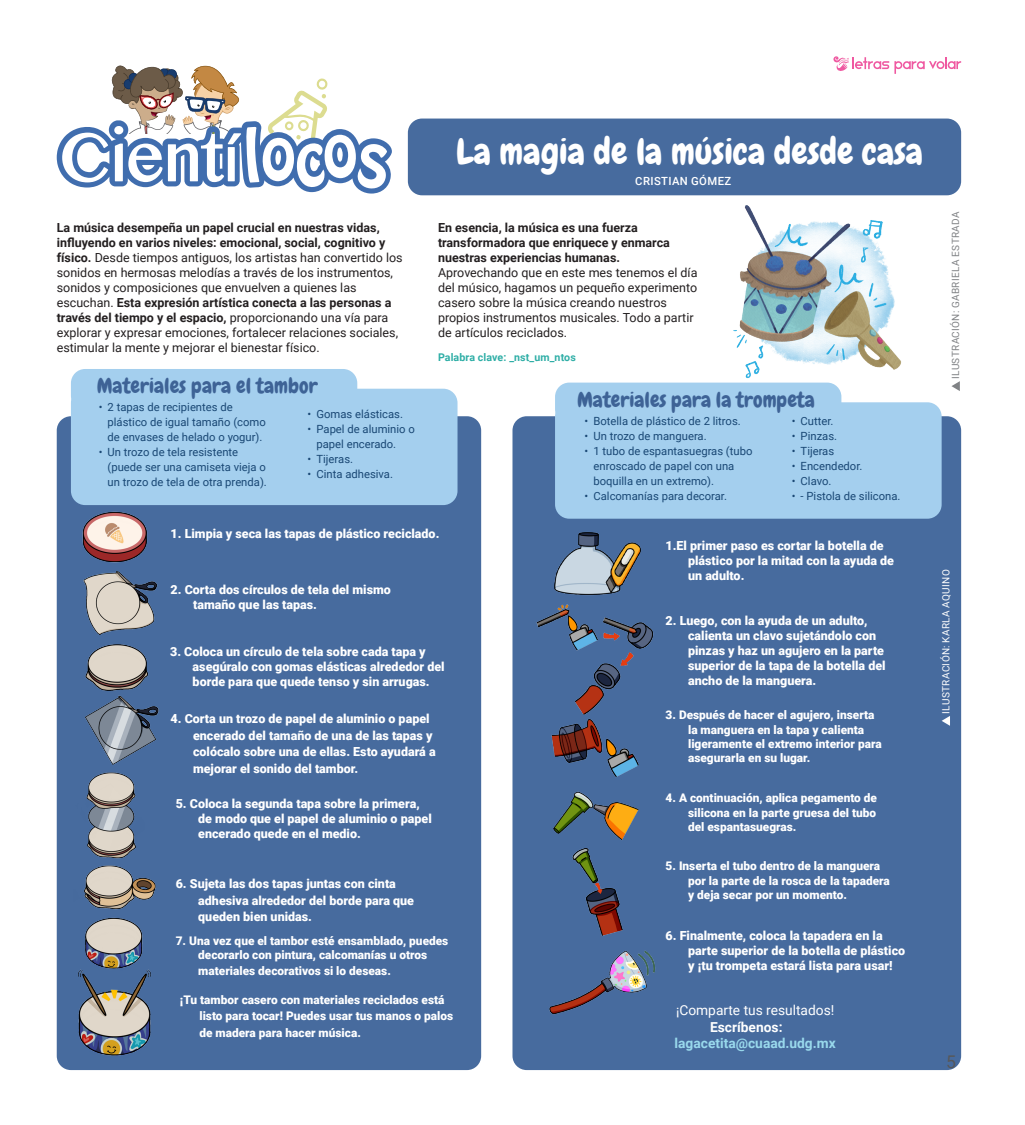
<style>
.page{position:relative;width:1025px;height:1125px;background:#fff}
.page>*{position:absolute;margin:0;border:0;box-sizing:border-box;transform-origin:0 0}
.Títulos{font:36.25px "Chewy";color:#fff}
.Básico{font:21.25px "Chewy";color:#3e6396}
.t1{font:17.5px "Roboto";color:#57585a}
.Básico-2{font:13.75px/16.5px "Roboto";color:#fff}
.Básico-3{font:700 13.75px "Roboto";color:#99d9ec}
.Básico-SS{font:900 12.5px/15px "Roboto";color:#fff}
.Básico-SS-2{font:12.5px/15px "Roboto";color:#231f20}
.Básico-SS-3{font:700 12.5px/15px "Roboto";color:#231f20}
.Básico-SS-4{font:900 11.88px/14.2px "Roboto";color:#fff}
.t2{font:11.25px/15px "Roboto";color:#194774}
.AUTOR{font:500 11.25px "Roboto";letter-spacing:.035em;color:#fff}
.Palab-CLAV{font:700 10.62px "Roboto";letter-spacing:.01em;color:#2eaea6}
.CREDITO{font:10px "Roboto";letter-spacing:.035em;color:#808285}
.CREDITO-2{font:10px "Roboto";letter-spacing:.035em;color:#fff}
.s1{font-weight:700}
</style>
<div class="page">
<div style="left:57px;top:416px;width:424px;height:654px;background:#476b9e;border-radius:14px"></div>
<div style="left:512px;top:416px;width:448px;height:654px;background:#476b9e;border-radius:14px"></div>
<div style="left:407px;top:119px;width:553px;height:76px;background:#476b9e;border-radius:14px"></div>
<img style="left:536px;top:532px;width:120px;height:483px">
<svg style="left:833px;top:56px;width:55px;height:15px"></svg>
<svg style="left:894px;top:57px;width:66px;height:17px"></svg>
<svg style="left:57px;top:65px;width:335px;height:129px"></svg>
<svg style="left:941px;top:716px;width:8px;height:9px"></svg>
<svg style="left:951px;top:381px;width:8px;height:10px"></svg>
<div style="left:71px;top:389px;width:386px;height:116px;background:#a4cfee;border-radius:14px"></div>
<div style="left:555px;top:402px;width:386px;height:117px;background:#a4cfee;border-radius:14px"></div>
<div style="left:71px;top:369px;width:286px;height:41px;background:#a4cfee;border-radius:14px"></div>
<div style="left:555px;top:383px;width:286px;height:40px;background:#a4cfee;border-radius:14px"></div>
<img style="left:733px;top:205px;width:168px;height:174px">
<img style="left:78px;top:974px;width:73px;height:82px">
<img style="left:82px;top:511px;width:66px;height:51px">
<img style="left:83px;top:562px;width:75px;height:73px">
<img style="left:85px;top:644px;width:64px;height:46px">
<img style="left:86px;top:772px;width:50px;height:87px">
<img style="left:84px;top:865px;width:72px;height:45px">
<img style="left:78px;top:917px;width:73px;height:57px">
<img style="left:85px;top:690px;width:74px;height:75px">
<p class="Básico-SS-2" style="left:57px;top:219px;width:347px"><span class="s1">La música desempeña un papel crucial en nuestras vidas, influyendo en varios niveles: emocional, social, cognitivo y físico.</span> Desde tiempos antiguos, los artistas han convertido los sonidos en hermosas melodías a través de los instrumentos, sonidos y composiciones que envuelven a quienes las escuchan. <span class="s1">Esta expresión artística conecta a las personas a través del tiempo y el espacio,</span> proporcionando una vía para explorar y expresar emociones, fortalecer relaciones sociales, estimular la mente y mejorar el bienestar físico.</p>
<p class="Básico" style="left:97px;top:372px;width:222px">Materiales para el tambor</p>
<p class="t2" style="left:107px;top:399px;width:160px;text-indent:-9px">• 2 tapas de recipientes de plástico de igual tamaño (como de envases de helado o yogur).</p>
<p class="t2" style="left:107px;top:444px;width:161px;text-indent:-9px">• Un trozo de tela resistente (puede ser una camiseta vieja o un trozo de tela de otra prenda).</p>
<p class="t2" style="left:307px;top:406px;width:97px">• Gomas elásticas.</p>
<p class="t2" style="left:316px;top:421px;width:100px;text-indent:-9px">• Papel de aluminio o papel encerado.</p>
<p class="t2" style="left:307px;top:451px;width:47px">• Tijeras.</p>
<p class="t2" style="left:307px;top:466px;width:87px">• Cinta adhesiva.</p>
<p class="Títulos" style="left:456px;top:129px;width:468px">La magia de la música desde casa</p>
<p class="AUTOR" style="left:635px;top:173px;width:97px">CRISTIAN GÓMEZ</p>
<p class="Básico-SS-3" style="left:438px;top:219px;width:233px">En esencia, la música es una fuerza transformadora que enriquece y enmarca nuestras experiencias humanas.</p>
<p class="Básico-SS-2" style="left:438px;top:264px;width:261px">Aprovechando que en este mes tenemos el día del músico, hagamos un pequeño experimento casero sobre la música creando nuestros propios instrumentos musicales. Todo a partir de artículos reciclados.</p>
<p class="Palab-CLAV" style="left:438px;top:350px;width:139px">Palabra clave: _nst_um_ntos</p>
<p class="Básico" style="left:577px;top:387px;width:239px">Materiales para la trompeta</p>
<p class="t2" style="left:584px;top:413px;width:158px">• Botella de plástico de 2 litros.</p>
<p class="t2" style="left:584px;top:428px;width:123px">• Un trozo de manguera.</p>
<p class="t2" style="left:593px;top:443px;width:160px;text-indent:-9px">• 1 tubo de espantasuegras (tubo enroscado de papel con una boquilla en un extremo).</p>
<p class="t2" style="left:584px;top:488px;width:144px">• Calcomanías para decorar.</p>
<p class="t2" style="left:791px;top:413px;width:43px">• Cutter.</p>
<p class="t2" style="left:791px;top:428px;width:47px">• Pinzas.</p>
<p class="t2" style="left:791px;top:443px;width:44px">• Tijeras</p>
<p class="t2" style="left:791px;top:458px;width:72px">• Encendedor.</p>
<p class="t2" style="left:791px;top:473px;width:41px">• Clavo.</p>
<p class="t2" style="left:791px;top:488px;width:110px">• - Pistola de silicona.</p>
<p class="Básico-SS" style="left:170px;top:526px;width:270px">1. Limpia y seca las tapas de plástico reciclado.</p>
<p class="Básico-SS" style="left:193px;top:581px;width:199px;text-indent:-22px">2. Corta dos círculos de tela del mismo tamaño que las tapas.</p>
<p class="Básico-SS" style="left:192px;top:644px;width:253px;text-indent:-22px">3. Coloca un círculo de tela sobre cada tapa y asegúralo con gomas elásticas alrededor del borde para que quede tenso y sin arrugas.</p>
<p class="Básico-SS" style="left:193px;top:710px;width:244px;line-height:16.5px;text-indent:-22px">4. Corta un trozo de papel de aluminio o papel encerado del tamaño de una de las tapas y colócalo sobre una de ellas. Esto ayudará a mejorar el sonido del tambor.</p>
<p class="Básico-SS" style="left:198px;top:796px;width:235px;text-indent:-22px">5. Coloca la segunda tapa sobre la primera, de modo que el papel de aluminio o papel encerado quede en el medio.</p>
<p class="Básico-SS" style="left:198px;top:875px;width:217px;line-height:16.5px;text-indent:-22px">6. Sujeta las dos tapas juntas con cinta adhesiva alrededor del borde para que queden bien unidas.</p>
<p class="Básico-SS-4" style="left:176px;top:933px;width:274px;text-align:center">7. Una vez que el tambor esté ensamblado, puedes decorarlo con pintura, calcomanías u otros</p>
<p class="Básico-SS-4" style="left:198px;top:964px;width:194px">materiales decorativos si lo deseas.</p>
<p class="Básico-SS-4" style="left:199px;top:991px;width:255px;line-height:16.5px;text-indent:-20px">¡Tu tambor casero con materiales reciclados está listo para tocar! Puedes usar tus manos o palos de madera para hacer música.</p>
<p class="Básico-SS" style="left:687px;top:538px;width:207px;text-indent:-22px">1.El primer paso es cortar la botella de plástico por la mitad con la ayuda de un adulto.</p>
<p class="Básico-SS" style="left:687px;top:613px;width:199px;text-indent:-22px">2. Luego, con la ayuda de un adulto, calienta un clavo sujetándolo con pinzas y haz un agujero en la parte superior de la tapa de la botella del ancho de la manguera.</p>
<p class="Básico-SS-4" style="left:687px;top:708px;width:195px;text-indent:-22px">3. Después de hacer el agujero, inserta la manguera en la tapa y calienta ligeramente el extremo interior para asegurarla en su lugar.</p>
<p class="Básico-SS-4" style="left:687px;top:791px;width:190px;text-align:justify;text-indent:-22px">4. A continuación, aplica pegamento de silicona en la parte gruesa del tubo del espantasuegras.</p>
<p class="Básico-SS-4" style="left:687px;top:859px;width:203px;text-indent:-22px">5. Inserta el tubo dentro de la manguera por la parte de la rosca de la tapadera y deja secar por un momento.</p>
<p class="Básico-SS" style="left:687px;top:927px;width:218px;text-indent:-22px">6. Finalmente, coloca la tapadera en la parte superior de la botella de plástico y ¡tu trompeta estará lista para usar!</p>
<p class="Básico-2" style="left:709px;top:1001px;width:126px;text-indent:-34px">¡Comparte tus resultados!<br><span class="s1">Escríbenos:</span></p>
<p class="Básico-3" style="left:674px;top:1034px;width:162px">lagacetita@cuaad.udg.mx</p>
<p class="CREDITO" style="left:948px;top:379px;width:169px;rotate:-90deg">ILUSTRACIÓN: GABRIELA ESTRADA</p>
<p class="CREDITO-2" style="left:938px;top:714px;width:146px;rotate:-90deg">ILUSTRACIÓN: KARLA AQUINO</p>
<h3 class="t1" style="left:945px;top:1050px;width:11px">5</h3>
</div>
